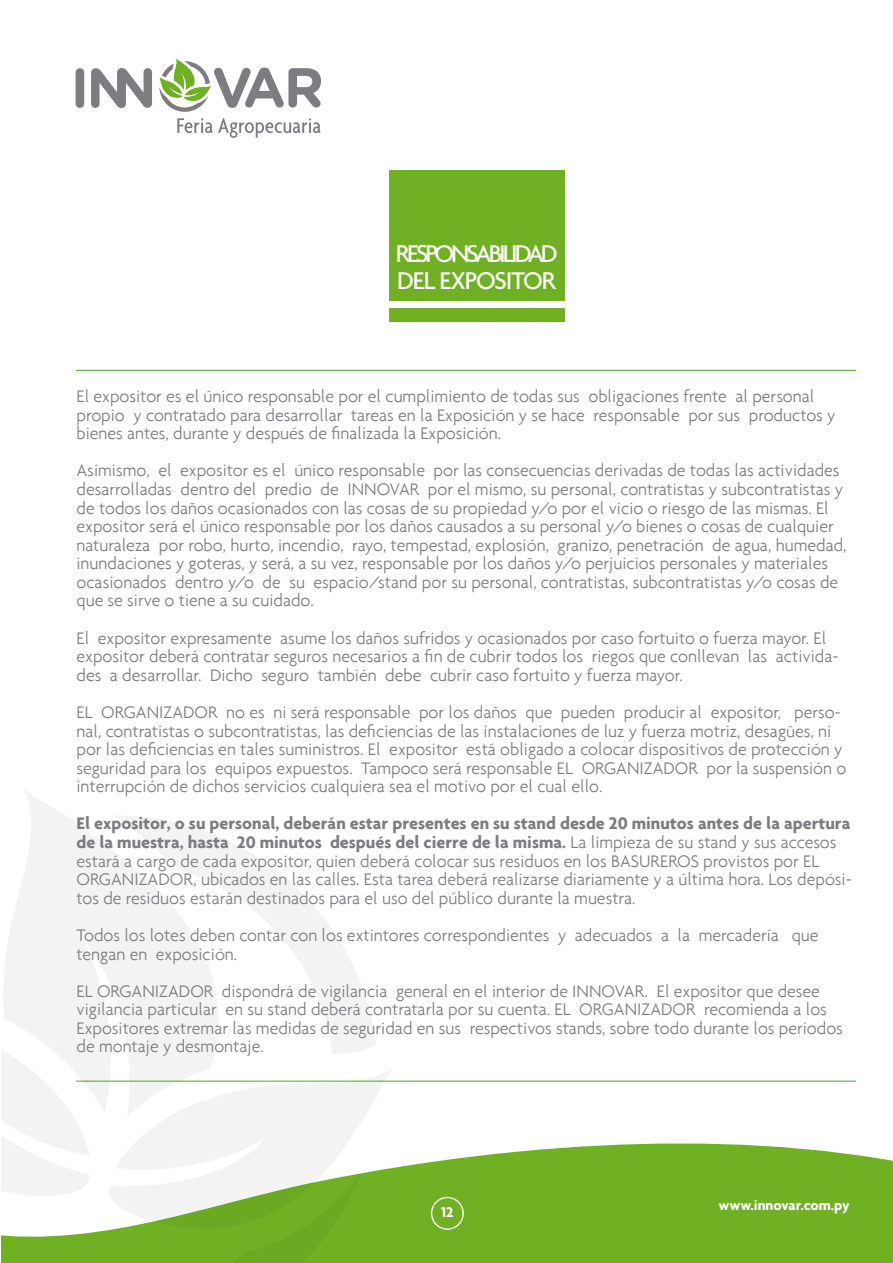
<style>
.page{position:relative;width:893px;height:1263px;background:#fff}
.page>*{position:absolute;margin:0;border:0;box-sizing:border-box;transform-origin:0 0}
.t1{font:500 26.1px/27px "Agenda";letter-spacing:-.12em;color:#fff}
.t2{font:300 18px/18.6px "Agenda";color:#7e7c81}
.t3{font:700 15px "Agenda";color:#fff}
.s1{font-weight:700}
</style>
<div class="page">
<hr style="left:76px;top:370px;width:780px;height:1px;background:#4ca92c">
<hr style="left:76px;top:1081px;width:780px;height:1px;background:#4ca92c">
<div style="left:389px;top:170px;width:176px;height:130px;background:#70b124"></div>
<div style="left:389px;top:308px;width:176px;height:13px;background:#70b124"></div>
<div style="left:362px;top:1143px;width:530px;height:120px;background:#70b124"></div>
<svg style="left:226px;top:1070px;width:169px;height:160px"></svg>
<svg style="left:4px;top:789px;width:222px;height:296px;fill:#f4f3f3"></svg>
<svg style="left:2px;top:975px;width:88px;height:110px"></svg>
<svg style="left:114px;top:815px;width:262px;height:239px"></svg>
<svg style="left:2px;top:1085px;width:360px;height:178px;fill:#f4f3f3"></svg>
<div style="left:76px;top:68px;width:8px;height:40px;background:#7e7c81;border-radius:4px"></div>
<svg style="left:91px;top:68px;width:61px;height:40px"></svg>
<svg style="left:177px;top:118px;width:144px;height:20px"></svg>
<svg style="left:159px;top:58px;width:162px;height:54px"></svg>
<div style="left:431px;top:1197px;width:33px;height:33px;border:1px solid #fff;border-radius:50%"></div>
<h1 class="t1" style="left:396px;top:239px;width:163px">RESPONSABILIDAD<br>DEL EXPOSITOR</h1>
<p class="t2" style="left:76px;top:387px;width:761px">El expositor es el único responsable por el cumplimiento de todas sus obligaciones frente al personal propio y contratado para desarrollar tareas en la Exposición y se hace responsable por sus productos y bienes antes, durante y después de finalizada la Exposición.</p>
<p class="t2" style="left:76px;top:461px;width:772px">Asimismo, el expositor es el único responsable por las consecuencias derivadas de todas las actividades desarrolladas dentro del predio de INNOVAR por el mismo, su personal, contratistas y subcontratistas y de todos los daños ocasionados con las cosas de su propiedad y/o por el vicio o riesgo de las mismas. El expositor será el único responsable por los daños causados a su personal y/o bienes o cosas de cualquier naturaleza por robo, hurto, incendio, rayo, tempestad, explosión, granizo, penetración de agua, humedad, inundaciones y goteras, y será, a su vez, responsable por los daños y/o perjuicios personales y materiales ocasionados dentro y/o de su espacio/stand por su personal, contratistas, subcontratistas y/o cosas de que se sirve o tiene a su cuidado.</p>
<p class="t2" style="left:76px;top:628px;width:763px">El expositor expresamente asume los daños sufridos y ocasionados por caso fortuito o fuerza mayor. El expositor deberá contratar seguros necesarios a fin de cubrir todos los riegos que conllevan las activida&shy;des a desarrollar. Dicho seguro también debe cubrir caso fortuito y fuerza mayor.</p>
<p class="t2" style="left:76px;top:703px;width:771px">EL ORGANIZADOR no es ni será responsable por los daños que pueden producir al expositor, perso&shy;nal, contratistas o subcontratistas, las deficiencias de las instalaciones de luz y fuerza motriz, desagües, ni por las deficiencias en tales suministros. El expositor está obligado a colocar dispositivos de protección y seguridad para los equipos expuestos. Tampoco será responsable EL ORGANIZADOR por la suspensión o interrupción de dichos servicios cualquiera sea el motivo por el cual ello.</p>
<p class="t2" style="left:76px;top:814px;width:777px"><span class="s1">El expositor, o su personal, deberán estar presentes en su stand desde 20 minutos antes de la apertura de la muestra, hasta 20 minutos después del cierre de la misma.</span> La limpieza de su stand y sus accesos estará a cargo de cada expositor, quien deberá colocar sus residuos en los BASUREROS provistos por EL ORGANIZADOR, ubicados en las calles. Esta tarea deberá realizarse diariamente y a última hora. Los depósi&shy;tos de residuos estarán destinados para el uso del público durante la muestra.</p>
<p class="t2" style="left:76px;top:925px;width:744px">Todos los lotes deben contar con los extintores correspondientes y adecuados a la mercadería que tengan en exposición.</p>
<p class="t2" style="left:76px;top:981px;width:768px">EL ORGANIZADOR dispondrá de vigilancia general en el interior de INNOVAR. El expositor que desee vigilancia particular en su stand deberá contratarla por su cuenta. EL ORGANIZADOR recomienda a los Expositores extremar las medidas de seguridad en sus respectivos stands, sobre todo durante los periodos de montaje y desmontaje.</p>
<p class="t3" style="left:441px;top:1203px;width:14px">12</p>
<p class="t3" style="left:719px;top:1196px;width:133px">www.innovar.com.py</p>
</div>
